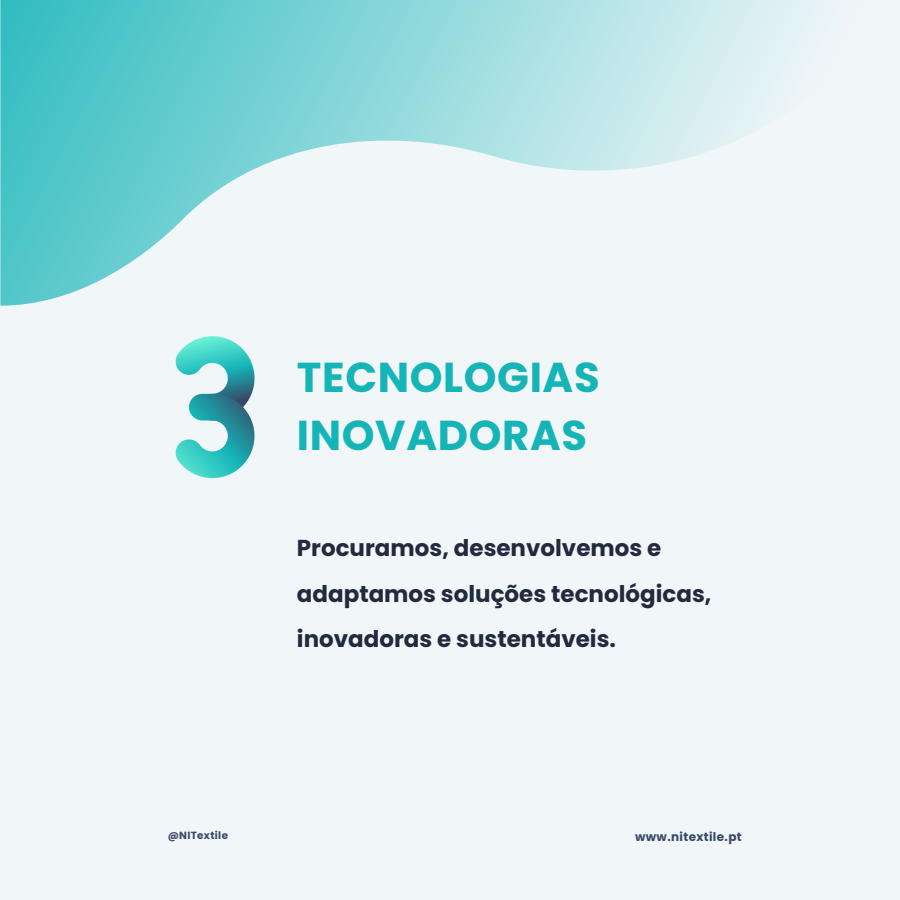
<style>
.page{position:relative;width:900px;height:900px;background:#f1f6f9}
.page>*{position:absolute;margin:0;border:0;box-sizing:border-box;transform-origin:0 0}
.t1{font:700 41.8px/57.8px "Poppins";letter-spacing:.015em;color:#14b4b7}
.t2{font:700 23px/45.8px "Poppins";color:#212a3e}
.t3{font:700 12px "Poppins";letter-spacing:.03em;color:#394867}
.t4{font:700 10.4px "Poppins";letter-spacing:.03em;color:#394867}
</style>
<div class="page">
<svg style="left:0;top:0;width:820px;height:306px"></svg>
<svg style="left:175px;top:336px;width:80px;height:142px"></svg>
<p class="t1" style="left:297px;top:349px;width:304px">TECNOLOGIAS<br>INOVADORAS</p>
<p class="t2" style="left:297px;top:525px;width:416px">Procuramos, desenvolvemos e adaptamos soluções tecnológicas, inovadoras e sustentáveis.</p>
<p class="t4" style="left:168px;top:828px;width:62px">@NITextile</p>
<p class="t3" style="left:635px;top:828px;width:108px">www.nitextile.pt</p>
</div>
